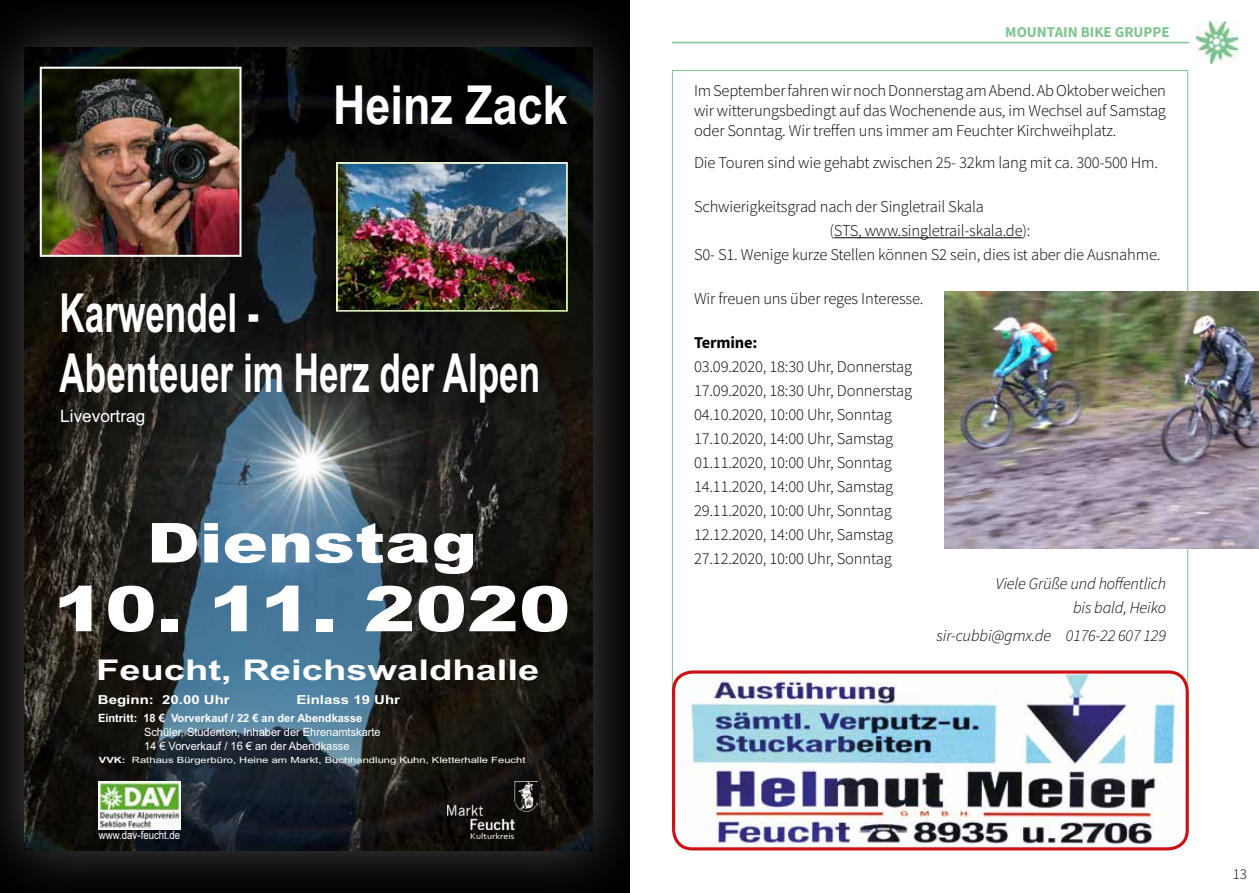
<style>
.page{position:relative;width:1259px;height:893px;background:#fff}
.page>*{position:absolute;margin:0;border:0;box-sizing:border-box;transform-origin:0 0}
.t1{font:900 62.7px "Arial";color:#fff;scale:1.24 1}
.t2{font:900 55.05px "Arial";color:#fff;scale:1.24 1}
.t3{font:700 53.85px/60.2px "Arial";color:#fff;scale:.65 1}
.t4{font:700 53.85px "Arial";color:#fff;scale:.83 1}
.t5{font:700 28.65px "Arial";color:#fff;scale:1.33 1}
.t6{font:17.1px "Arial";color:#fff}
.t7{font:300 16.5px/24px "Source Sans Pro";letter-spacing:-.01em;color:#000;text-align:justify}
.t8{font:italic 300 16.5px/24px "Source Sans Pro";letter-spacing:-.01em;color:#000;text-align:right}
.t9{font:700 16.5px "Source Sans Pro";color:#000}
.t10{font:700 15px "Source Sans Pro";color:#7ec490}
.t11{font:300 15px "Source Sans Pro";color:#000}
.t12{font:700 12.45px "Arial";color:#fff;scale:1.21 1}
.t13{font:11.4px/14.1px "Arial";color:#fff;scale:.96 1}
.t14{font:700 11.4px "Arial";color:#fff;scale:.96 1}
.t15{font:11.4px "Arial";color:#fff;scale:.84 1}
.t16{font:8.55px "Arial";color:#fff;scale:1.31 1}
.t17{font:8.55px "Corbel";color:#fff;scale:1.15 1}
.s1{font-weight:700}
</style>
<div class="page">
<img style="left:1196px;top:21px;width:41px;height:43px">
<hr style="left:672px;top:42px;width:516px;height:1px;background:#7ec490">
<hr style="left:834px;top:237px;width:188px;height:1px;background:#000">
<img style="left:944px;top:291px;width:315px;height:258px">
<img style="left:673px;top:674px;width:514px;height:174px">
<div style="left:672px;top:670px;width:516px;height:180px;border:3px solid #cd1013;border-radius:19px"></div>
<div style="left:0;top:0;width:648px;height:893px;background:#fff;opacity:.3"></div>
<img style="left:24px;top:48px;width:568px;height:802px">
<img style="left:99px;top:782px;width:82px;height:47px">
<img style="left:447px;top:782px;width:91px;height:47px">
<svg style="left:327px;top:153px;width:255px;height:177px;background:#262a21"></svg>
<img style="left:338px;top:164px;width:227px;height:146px">
<img style="left:43px;top:70px;width:195px;height:184px">
<div style="left:40px;top:67px;width:201px;height:190px;border:2px solid #fff"></div>
<h3 class="t4" style="left:333px;top:67px;width:284px">Heinz Zack</h3>
<h3 class="t3" style="left:60px;top:283px;width:741px">Karwendel -<br>Abenteuer im Herz der Alpen</h3>
<p class="t6" style="left:60px;top:405px;width:86px">Livevortrag</p>
<h2 class="t2" style="left:147px;top:503px;width:268px">Dienstag</h2>
<h1 class="t1" style="left:53px;top:563px;width:419px">10. 11. 2020</h1>
<h3 class="t5" style="left:96px;top:650px;width:335px">Feucht, Reichswaldhalle</h3>
<p class="t12" style="left:98px;top:691px;width:110px">Beginn: 20.00 Uhr</p>
<p class="t12" style="left:296px;top:691px;width:87px">Einlass 19 Uhr</p>
<p class="t14" style="left:98px;top:710px;width:277px">Eintritt: 18 € Vorverkauf / 22 € an der Abendkasse</p>
<p class="t13" style="left:144px;top:725px;width:248px">Schüler, Studenten, Inhaber der Ehrenamtskarte<br>14 € Vorverkauf / 16 € an der Abendkasse</p>
<p class="t16" style="left:99px;top:754px;width:327px"><span class="s1">VVK:</span> Rathaus Bürgerbüro, Heine am Markt, Buchhandlung Kuhn, Kletterhalle Feucht</p>
<p class="t15" style="left:99px;top:827px;width:98px">www.dav-feucht.de</p>
<p class="t17" style="left:470px;top:831px;width:40px">Kulturkreis</p>
<p class="t10" style="left:1005px;top:22px;width:166px">MOUNTAIN BIKE GRUPPE</p>
<p class="t7" style="left:694px;top:81px;width:473px;line-height:19.8px">Im September fahren wir noch Donnerstag am Abend. Ab Oktober weichen wir witterungsbedingt auf das Wochenende aus, im Wechsel auf Samstag oder Sonntag. Wir treffen uns immer am Feuchter Kirchweihplatz.</p>
<p class="t7" style="left:694px;top:151px;width:465px">Die Touren sind wie gehabt zwischen 25- 32km lang mit ca. 300-500 Hm.</p>
<p class="t7" style="left:694px;top:195px;width:291px">Schwierigkeitsgrad nach der Singletrail Skala</p>
<p class="t7" style="left:829px;top:219px;width:203px">(STS, www.singletrail-skala.de):</p>
<p class="t7" style="left:694px;top:243px;width:468px">S0- S1. Wenige kurze Stellen können S2 sein, dies ist aber die Ausnahme.</p>
<p class="t7" style="left:694px;top:287px;width:231px">Wir freuen uns über reges Interesse.</p>
<p class="t9" style="left:694px;top:331px;width:65px">TERMINE:</p>
<p class="t7" style="left:694px;top:354px;width:220px;text-align:left">03.09.2020, 18:30 Uhr, Donnerstag<br>17.09.2020, 18:30 Uhr, Donnerstag<br>04.10.2020, 10:00 Uhr, Sonntag<br>17.10.2020, 14:00 Uhr, Samstag<br>01.11.2020, 10:00 Uhr, Sonntag<br>14.11.2020, 14:00 Uhr, Samstag<br>29.11.2020, 10:00 Uhr, Sonntag<br>12.12.2020, 14:00 Uhr, Samstag<br>27.12.2020, 10:00 Uhr, Sonntag</p>
<p class="t8" style="left:996px;top:571px;width:172px">Viele Grüße und hoffentlich bis bald, Heiko</p>
<p class="t8" style="left:936px;top:623px;width:231px">sir-cubbi@gmx.de 0176-22 607 129</p>
<p class="t11" style="left:1232px;top:865px;width:16px">13</p>
</div>
